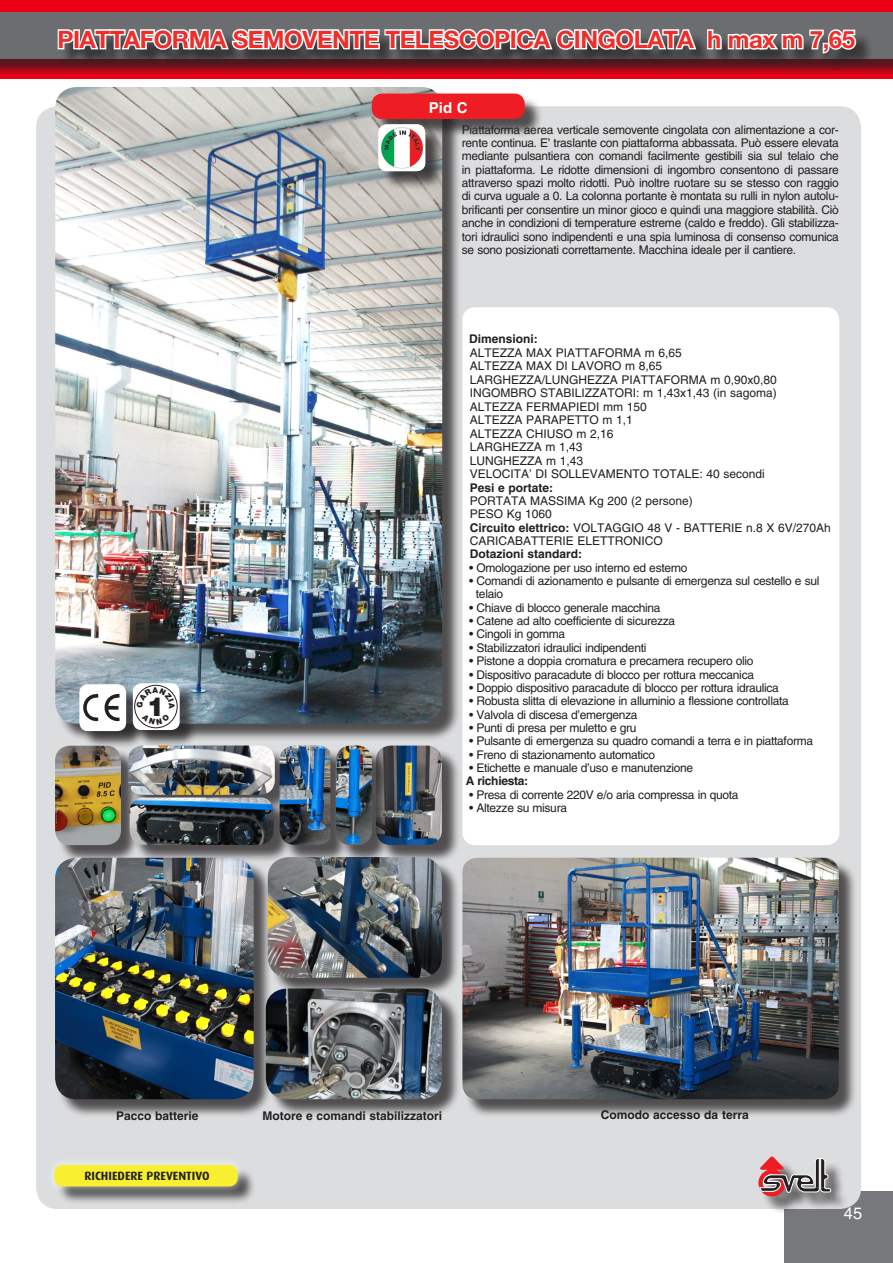
<style>
.page{position:relative;width:893px;height:1263px;background:#fff}
.page>*{position:absolute;margin:0;border:0;box-sizing:border-box;transform-origin:0 0}
.t1{font:900 26.4px "Helvetica Neue";color:#231f20}
.Normale{font:700 24px "Helvetica Neue";letter-spacing:-.02em;color:#ee2e2b}
.Normale-2{font:16.5px "Helvetica";color:#fff}
.tittolopecetta_rossa{font:700 15px "Helvetica";color:#fff}
.testo_descrittivo{font:12px/13.4px "Helvetica";letter-spacing:-.025em;color:#231f20;text-align:justify}
.testo_descrittivo-2{font:12px "Helvetica";color:#231f20}
.didascalia_bold{font:700 12px "Helvetica";color:#231f20}
.testo_descrittivo-3{font:700 12px "Helvetica";color:#231f20}
.t2{font:700 12px "Dax";color:#231f20}
.testo_descrittivo-4{font:700 12px "Helvetica";letter-spacing:-.025em;color:#231f20}
.s1{font-weight:700}
</style>
<div class="page">
<div style="left:785px;top:1191px;width:108px;height:72px;background:#76787b"></div>
<div style="left:36px;top:106px;width:825px;height:1103px;background:#dcdddf;border-radius:21px"></div>
<div style="left:761px;top:1159px;width:88px;height:56px;background:#231f20;opacity:.75"></div>
<svg style="left:759px;top:1156px;width:72px;height:40px"></svg>
<div style="left:465px;top:860px;width:392px;height:258px;background:#231f20;opacity:.75"></div>
<img style="left:462px;top:858px;width:377px;height:241px">
<div style="left:57px;top:748px;width:83px;height:116px;background:#231f20;opacity:.75"></div>
<img style="left:55px;top:746px;width:66px;height:99px">
<div style="left:57px;top:860px;width:215px;height:258px;background:#231f20;opacity:.75"></div>
<img style="left:55px;top:858px;width:199px;height:241px">
<div style="left:58px;top:89px;width:403px;height:653px;background:#231f20;opacity:.75"></div>
<img style="left:55px;top:87px;width:387px;height:637px">
<div style="left:130px;top:748px;width:163px;height:66px;background:#231f20;opacity:.75"></div>
<img style="left:128px;top:745px;width:147px;height:50px">
<div style="left:132px;top:800px;width:160px;height:64px;background:#231f20;opacity:.75"></div>
<img style="left:130px;top:797px;width:144px;height:48px">
<div style="left:282px;top:748px;width:67px;height:116px;background:#231f20;opacity:.75"></div>
<img style="left:280px;top:745px;width:50px;height:100px">
<div style="left:378px;top:748px;width:83px;height:116px;background:#231f20;opacity:.75"></div>
<img style="left:383px;top:746px;width:59px;height:99px">
<div style="left:270px;top:859px;width:191px;height:137px;background:#231f20;opacity:.75"></div>
<img style="left:268px;top:857px;width:174px;height:121px">
<div style="left:338px;top:748px;width:53px;height:116px;background:#231f20;opacity:.75"></div>
<img style="left:336px;top:745px;width:36px;height:100px">
<div style="left:268px;top:991px;width:193px;height:127px;background:#231f20;opacity:.75"></div>
<img style="left:266px;top:988px;width:176px;height:111px">
<div style="left:82px;top:686px;width:63px;height:64px;background:#231f20;opacity:.75"></div>
<div style="left:79px;top:684px;width:47px;height:47px;background:#fff;border-radius:9px"></div>
<img style="left:79px;top:691px;width:41px;height:33px">
<div style="left:135px;top:685px;width:63px;height:64px;background:#231f20;opacity:.75"></div>
<div style="left:133px;top:683px;width:47px;height:47px;background:#fff;border-radius:9px"></div>
<div style="left:57px;top:1167px;width:199px;height:38px;background:#231f20;opacity:.75"></div>
<div style="left:45px;top:1155px;width:202px;height:41px;background:#fff;opacity:.75"></div>
<div style="left:54px;top:1165px;width:184px;height:21px;background:#f8ef31;border-radius:9px"></div>
<div style="left:374px;top:96px;width:170px;height:42px;background:#231f20;opacity:.75"></div>
<div style="left:372px;top:94px;width:153px;height:25px;background:#ee1d23;border-radius:10px"></div>
<div style="left:462px;top:307px;width:377px;height:538px;background:#fff;border-radius:13px"></div>
<div style="left:0;top:0;width:893px;height:78px;background:#ed0015"></div>
<div style="left:0;top:14px;width:893px;height:63px;background:#231f20;opacity:.75"></div>
<div style="left:0;top:12px;width:893px;height:47px;background:#6c6d70"></div>
<div style="left:60px;top:32px;width:814px;height:40px;background:#231f20;opacity:.75"></div>
<svg style="left:56px;top:28px;width:642px;height:34px;background:#989496"></svg>
<svg style="left:706px;top:29px;width:152px;height:26px"></svg>
<div style="left:381px;top:127px;width:63px;height:63px;background:#231f20;opacity:.75"></div>
<img style="left:378px;top:124px;width:47px;height:47px">
<svg style="left:134px;top:685px;width:44px;height:43px"></svg>
<p class="Normale" style="left:57px;top:25px;width:799px">PIATTAFORMA SEMOVENTE TELESCOPICA CINGOLATA h max m 7,65</p>
<p class="tittolopecetta_rossa" style="left:429px;top:99px;width:40px">Pid C</p>
<p class="t1" style="left:147px;top:691px;width:19px">1</p>
<p class="testo_descrittivo" style="left:462px;top:123px;width:378px">Piattaforma aerea verticale semovente cingolata con alimentazione a cor&shy;rente continua. E’ traslante con piattaforma abbassata. Può essere elevata mediante pulsantiera con comandi facilmente gestibili sia sul telaio che in piattaforma. Le ridotte dimensioni di ingombro consentono di passare attraverso spazi molto ridotti. Può inoltre ruotare su se stesso con raggio di curva uguale a 0. La colonna portante è montata su rulli in nylon autolu&shy;brificanti per consentire un minor gioco e quindi una maggiore stabilità. Ciò anche in condizioni di temperature estreme (caldo e freddo). Gli stabilizza&shy;tori idraulici sono indipendenti e una spia luminosa di consenso comunica se sono posizionati correttamente. Macchina ideale per il cantiere.</p>
<p class="testo_descrittivo-3" style="left:469px;top:332px;width:70px">Dimensioni:</p>
<p class="testo_descrittivo-2" style="left:470px;top:346px;width:214px">ALTEZZA MAX PIATTAFORMA m 6,65</p>
<p class="testo_descrittivo-2" style="left:470px;top:359px;width:194px">ALTEZZA MAX DI LAVORO m 8,65</p>
<p class="testo_descrittivo-2" style="left:470px;top:373px;width:309px">LARGHEZZA/LUNGHEZZA PIATTAFORMA m 0,90x0,80</p>
<p class="testo_descrittivo-2" style="left:470px;top:386px;width:309px">INGOMBRO STABILIZZATORI: m 1,43x1,43 (in sagoma)</p>
<p class="testo_descrittivo-2" style="left:470px;top:400px;width:179px">ALTEZZA FERMAPIEDI mm 150</p>
<p class="testo_descrittivo-2" style="left:470px;top:413px;width:165px">ALTEZZA PARAPETTO m 1,1</p>
<p class="testo_descrittivo-2" style="left:470px;top:427px;width:145px">ALTEZZA CHIUSO m 2,16</p>
<p class="testo_descrittivo-2" style="left:470px;top:440px;width:114px">LARGHEZZA m 1,43</p>
<p class="testo_descrittivo-2" style="left:470px;top:454px;width:115px">LUNGHEZZA m 1,43</p>
<p class="testo_descrittivo-2" style="left:470px;top:467px;width:297px">VELOCITA’ DI SOLLEVAMENTO TOTALE: 40 secondi</p>
<p class="testo_descrittivo-3" style="left:470px;top:480px;width:85px">Pesi e portate:</p>
<p class="testo_descrittivo-2" style="left:470px;top:494px;width:225px">PORTATA MASSIMA Kg 200 (2 persone)</p>
<p class="testo_descrittivo-2" style="left:470px;top:507px;width:84px">PESO Kg 1060</p>
<p class="testo_descrittivo-2" style="left:470px;top:520px;width:363px"><span class="s1">Circuito elettrico:</span> VOLTAGGIO 48 V - BATTERIE n.8 X 6V/270Ah</p>
<p class="testo_descrittivo-2" style="left:470px;top:534px;width:195px">CARICABATTERIE ELETTRONICO</p>
<p class="testo_descrittivo-3" style="left:470px;top:547px;width:114px">Dotazioni standard:</p>
<p class="testo_descrittivo" style="left:469px;top:561px;width:220px">• Omologazione per uso interno ed esterno</p>
<p class="testo_descrittivo" style="left:469px;top:574px;width:352px">• Comandi di azionamento e pulsante di emergenza sul cestello e sul</p>
<p class="testo_descrittivo" style="left:476px;top:587px;width:29px">telaio</p>
<p class="testo_descrittivo" style="left:469px;top:601px;width:193px">• Chiave di blocco generale macchina</p>
<p class="testo_descrittivo" style="left:469px;top:614px;width:208px">• Catene ad alto coefficiente di sicurezza</p>
<p class="testo_descrittivo" style="left:469px;top:627px;width:98px">• Cingoli in gomma</p>
<p class="testo_descrittivo" style="left:469px;top:641px;width:179px">• Stabilizzatori idraulici indipendenti</p>
<p class="testo_descrittivo" style="left:469px;top:654px;width:286px">• Pistone a doppia cromatura e precamera recupero olio</p>
<p class="testo_descrittivo" style="left:469px;top:668px;width:286px">• Dispositivo paracadute di blocco per rottura meccanica</p>
<p class="testo_descrittivo" style="left:469px;top:681px;width:311px">• Doppio dispositivo paracadute di blocco per rottura idraulica</p>
<p class="testo_descrittivo" style="left:469px;top:694px;width:321px">• Robusta slitta di elevazione in alluminio a flessione controllata</p>
<p class="testo_descrittivo" style="left:469px;top:708px;width:170px">• Valvola di discesa d’emergenza</p>
<p class="testo_descrittivo" style="left:469px;top:721px;width:169px">• Punti di presa per muletto e gru</p>
<p class="testo_descrittivo" style="left:469px;top:734px;width:345px">• Pulsante di emergenza su quadro comandi a terra e in piattaforma</p>
<p class="testo_descrittivo" style="left:469px;top:748px;width:188px">• Freno di stazionamento automatico</p>
<p class="testo_descrittivo" style="left:469px;top:761px;width:226px">• Etichette e manuale d’uso e manutenzione</p>
<p class="testo_descrittivo-4" style="left:466px;top:774px;width:64px">A richiesta:</p>
<p class="testo_descrittivo" style="left:469px;top:788px;width:271px">• Presa di corrente 220V e/o aria compressa in quota</p>
<p class="testo_descrittivo" style="left:469px;top:801px;width:99px">• Altezze su misura</p>
<p class="didascalia_bold" style="left:116px;top:1108px;width:84px">Pacco batterie</p>
<p class="didascalia_bold" style="left:262px;top:1109px;width:181px">Motore e comandi stabilizzatori</p>
<p class="didascalia_bold" style="left:601px;top:1107px;width:149px">Comodo accesso da terra</p>
<p class="t2" style="left:84px;top:1169px;width:127px">RICHIEDERE PREVENTIVO</p>
<p class="Normale-2" style="left:844px;top:1203px;width:20px">45</p>
</div>
